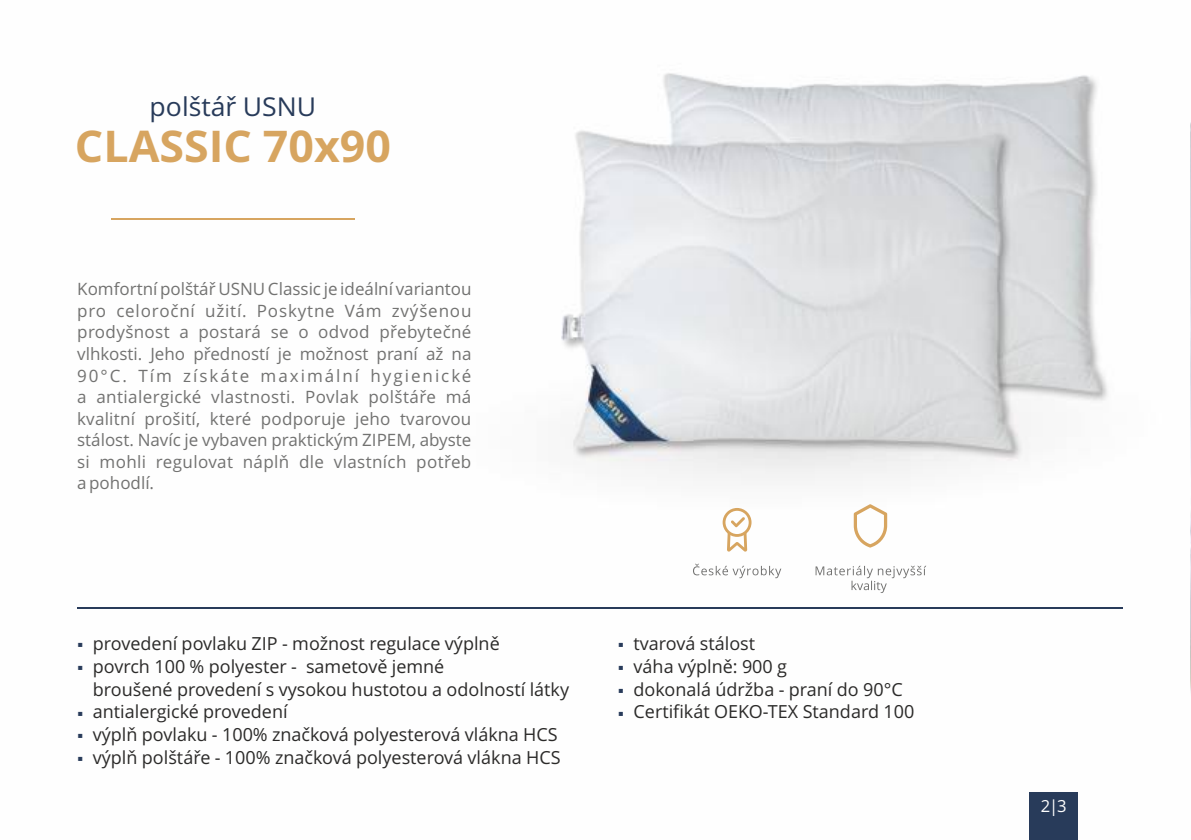
<style>
.page{position:relative;width:1191px;height:840px;background:#fff}
.page>*{position:absolute;margin:0;border:0;box-sizing:border-box;transform-origin:0 0}
.t1{font:700 43.6px "Open Sans";color:#d7a560}
.t2{font:26px "Open Sans";color:#283b5a}
.t3{font:18px/22.8px "Open Sans";color:#2b2a29}
.t4{font:17px/21.6px "Open Sans";letter-spacing:.025em;color:#727271;text-align:justify}
.t5{font:16.6px "Open Sans";color:#fefefe}
.s1{color:#283b5a}
</style>
<div class="page">
<div style="left:1029px;top:792px;width:49px;height:47px;background:#283b5a"></div>
<img style="left:561px;top:73px;width:547px;height:441px">
<hr style="left:111px;top:218px;width:244px;height:2px;background:#d7a560">
<hr style="left:77px;top:606px;width:1045px;height:2px;background:#283b5a">
<svg style="left:815px;top:565px;width:111px;height:27px"></svg>
<svg style="left:853px;top:504px;width:34px;height:43px"></svg>
<svg style="left:693px;top:563px;width:88px;height:15px"></svg>
<svg style="left:722px;top:507px;width:29px;height:44px"></svg>
<img style="left:1190px;top:122px;width:1px;height:570px">
<h2 class="t2" style="left:150px;top:96px;width:168px">polštář USNU</h2>
<h1 class="t1" style="left:75px;top:128px;width:317px">CLASSIC 70x90</h1>
<p class="t4" style="left:77px;top:280px;width:396px">Komfortní polštář USNU Classic je ideální variantou pro celoroční užití. Poskytne Vám zvýšenou prodyšnost a postará se o odvod přebytečné vlhkosti. Jeho předností je možnost praní až na 90°C. Tím získáte maximální hygienické a antialergické vlastnosti. Povlak polštáře má kvalitní prošití, které podporuje jeho tvarovou stálost. Navíc je vybaven praktickým ZIPEM, abyste si mohli regulovat náplň dle vlastních potřeb a pohodlí.</p>
<p class="t3" style="left:77px;top:633px;width:424px"><span class="s1">▪</span> provedení povlaku ZIP - možnost regulace výplně</p>
<p class="t3" style="left:93px;top:656px;width:478px;text-indent:-16px"><span class="s1">▪</span> povrch 100 % polyester - sametově jemné<br>broušené provedení s vysokou hustotou a odolností látky</p>
<p class="t3" style="left:77px;top:702px;width:212px"><span class="s1">▪</span> antialergické provedení</p>
<p class="t3" style="left:77px;top:724px;width:482px"><span class="s1">▪</span> výplň povlaku - 100% značková polyesterová vlákna HCS</p>
<p class="t3" style="left:77px;top:747px;width:485px"><span class="s1">▪</span> výplň polštáře - 100% značková polyesterová vlákna HCS</p>
<p class="t3" style="left:618px;top:633px;width:139px"><span class="s1">▪</span> tvarová stálost</p>
<p class="t3" style="left:618px;top:656px;width:171px"><span class="s1">▪</span> váha výplně: 900 g</p>
<p class="t3" style="left:618px;top:679px;width:286px"><span class="s1">▪</span> dokonalá údržba - praní do 90°C</p>
<p class="t3" style="left:618px;top:702px;width:298px"><span class="s1">▪</span> Certifikát OEKO-TEX Standard 100</p>
<p class="t5" style="left:1041px;top:798px;width:27px">2|3</p>
</div>
